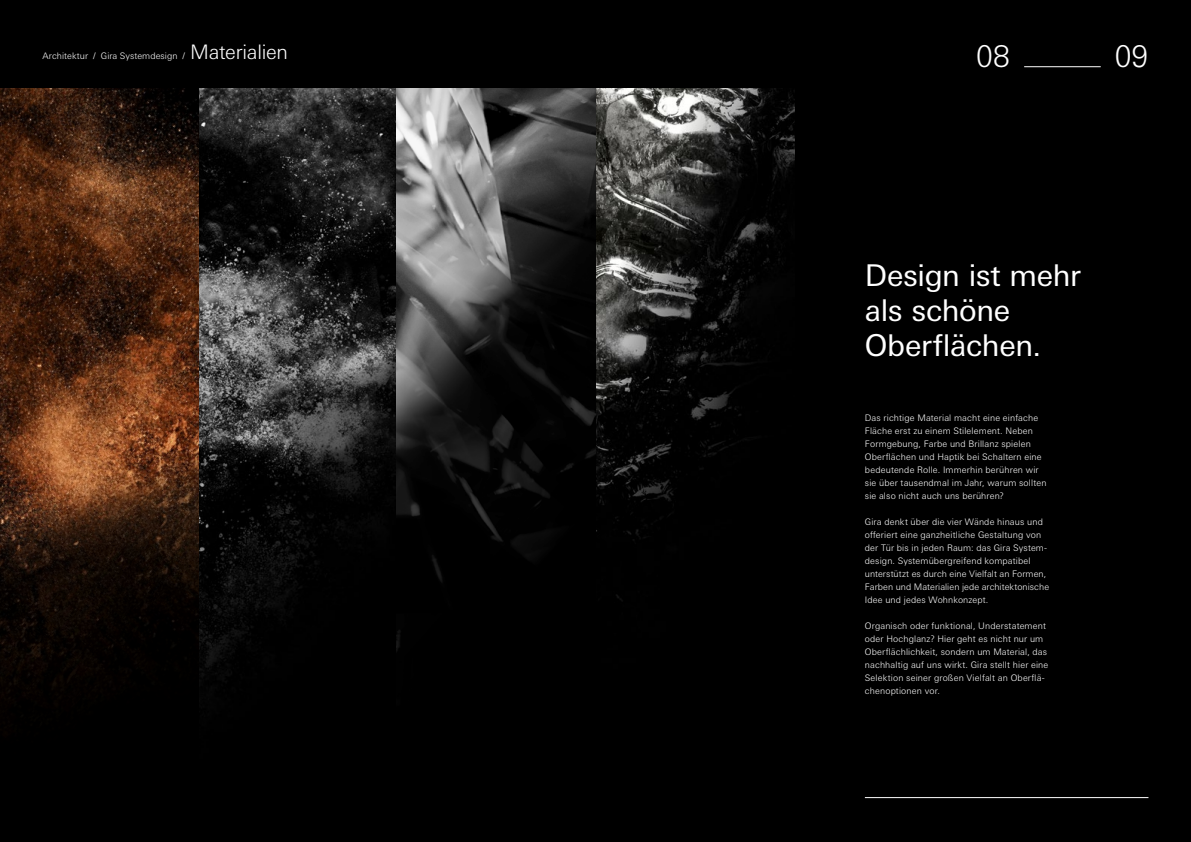
<style>
.page{position:relative;width:1191px;height:842px;background:#000}
.page>*{position:absolute;margin:0;border:0;box-sizing:border-box;transform-origin:0 0}
.t1{font:30px/35px "Univers Next W1 G";letter-spacing:-.01em;color:#fff}
.t2{font:300 30px "Univers Next W1 G";color:#fff}
.t3{font:300 20px "Univers Next W1 G";letter-spacing:-.015em;color:#fff}
.t4{font:300 9px/13px "Univers Next W1 G";letter-spacing:.015em;color:#fff}
</style>
<div class="page">
<hr style="left:1024px;top:67px;width:76px;height:1px;background:#fff">
<img style="left:0;top:88px;width:794px;height:611px">
<hr style="left:865px;top:797px;width:283px;height:1px;background:#fff">
<p class="t4" style="left:43px;top:50px;width:144px">Architektur / Gira Systemdesign /</p>
<h2 class="t3" style="left:190px;top:41px;width:99px">Materialien</h2>
<h1 class="t2" style="left:976px;top:39px;width:35px">08</h1>
<h1 class="t2" style="left:1114px;top:39px;width:35px">09</h1>
<h1 class="t1" style="left:865px;top:257px;width:218px">Design ist mehr als schöne<br>Oberflächen.</h1>
<p class="t4" style="left:865px;top:411px;width:183px">Das richtige Material macht eine einfache Fläche erst zu einem Stilelement. Neben Formgebung, Farbe und Brillanz spielen Oberflächen und Haptik bei Schaltern eine bedeutende Rolle. Immerhin berühren wir sie über tausendmal im Jahr, warum sollten sie also nicht auch uns berühren?</p>
<p class="t4" style="left:865px;top:515px;width:186px">Gira denkt über die vier Wände hinaus und offeriert eine ganzheitliche Gestaltung von der Tür bis in jeden Raum: das Gira System&shy;design. Systemübergreifend kompatibel unterstützt es durch eine Vielfalt an Formen, Farben und Materialien jede architektonische Idee und jedes Wohnkonzept.</p>
<p class="t4" style="left:865px;top:619px;width:185px">Organisch oder funktional, Understatement oder Hochglanz? Hier geht es nicht nur um Oberflächlichkeit, sondern um Material, das nachhaltig auf uns wirkt. Gira stellt hier eine Selektion seiner großen Vielfalt an Oberflä&shy;chenoptionen vor.</p>
</div>
